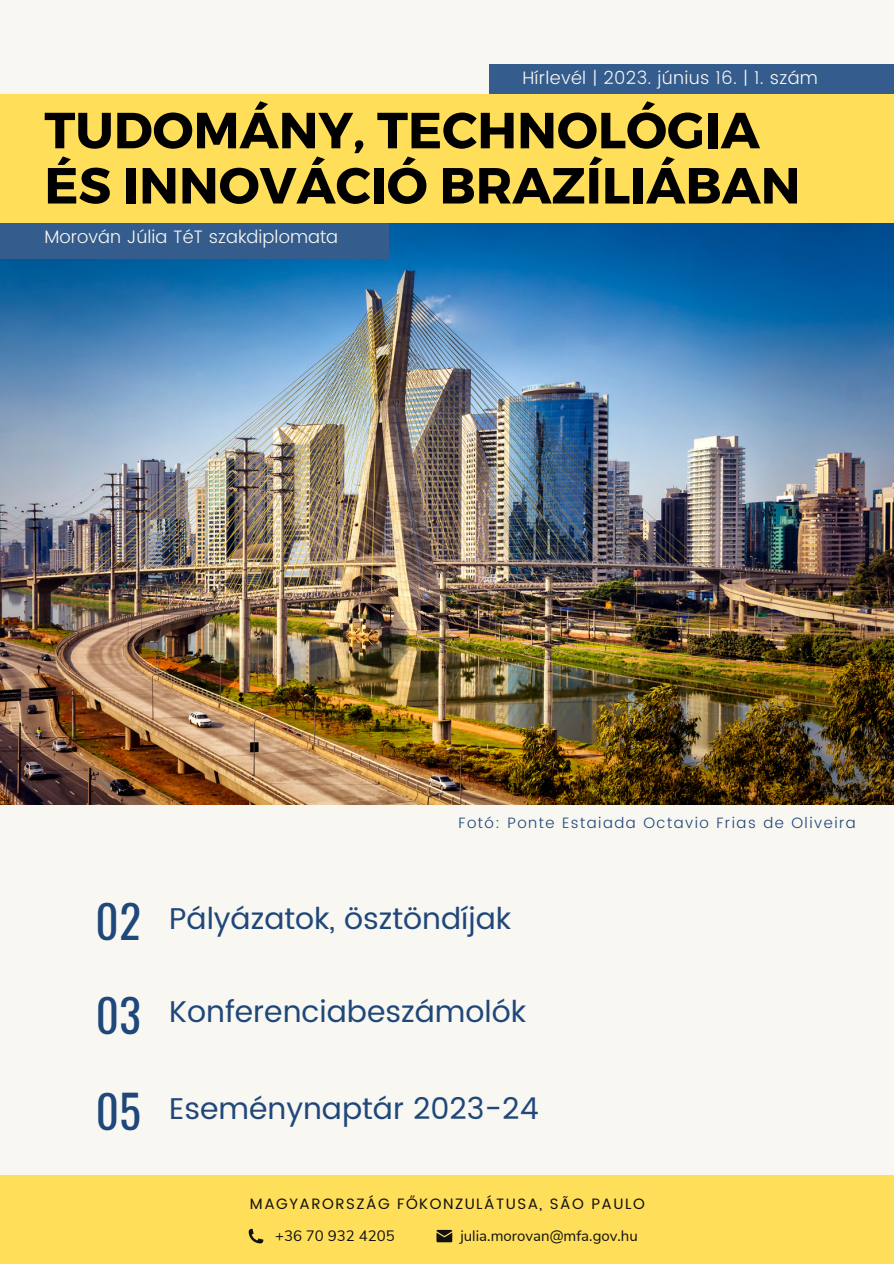
<style>
.page{position:relative;width:894px;height:1264px;background:#fff}
.page>*{position:absolute;margin:0;border:0;box-sizing:border-box;transform-origin:0 0}
.t1{font:700 50.7px/55.2px "Montserrat";color:#000}
.t2{font:45px "Oswald";color:#1f4779}
.t3{font:30px "Poppins";color:#1f4779}
.t4{font:300 18px "Poppins";letter-spacing:.005em;color:#f8f7f2}
.t5{font:300 15px "Poppins";letter-spacing:.1em;color:#1f4779}
.t6{font:15px "Nunito Sans";color:#111}
.t7{font:15px "Poppins";letter-spacing:.1em;color:#111}
</style>
<div class="page">
<div style="left:0;top:0;width:893px;height:1263px;background:#f8f7f2"></div>
<div style="left:0;top:1175px;width:893px;height:88px;background:#ffde59"></div>
<img style="left:0;top:223px;width:893px;height:581px">
<svg style="left:248px;top:1228px;width:15px;height:15px"></svg>
<svg style="left:436px;top:1229px;width:16px;height:13px"></svg>
<div style="left:0;top:113px;width:388px;height:146px;background:#345c8c"></div>
<div style="left:489px;top:64px;width:404px;height:154px;background:#345c8c"></div>
<div style="left:0;top:95px;width:893px;height:128px;background:#ffde59"></div>
<p class="t4" style="left:522px;top:67px;width:297px">Hírlevél | 2023. június 16. | 1. szám</p>
<p class="t1" style="left:44px;top:100px;width:757px">TUDOMÁNY, TECHNOLÓGIA<br>ÉS INNOVÁCIÓ BRAZÍLIÁBAN</p>
<p class="t4" style="left:44px;top:226px;width:295px">Morován Júlia TéT szakdiplomata</p>
<p class="t5" style="left:458px;top:814px;width:399px">Fotó: Ponte Estaiada Octavio Frias de Oliveira</p>
<p class="t2" style="left:96px;top:885px;width:47px">02</p>
<p class="t3" style="left:169px;top:900px;width:343px">Pályázatok, ösztöndíjak</p>
<p class="t2" style="left:96px;top:979px;width:47px">03</p>
<p class="t3" style="left:169px;top:994px;width:358px">Konferenciabeszámolók</p>
<p class="t2" style="left:96px;top:1076px;width:47px">05</p>
<p class="t3" style="left:169px;top:1091px;width:371px">Eseménynaptár 2023-24</p>
<p class="t7" style="left:250px;top:1194px;width:396px">MAGYARORSZÁG FŐKONZULÁTUSA, SÃO PAULO</p>
<p class="t6" style="left:275px;top:1225px;width:121px">+36 70 932 4205</p>
<p class="t6" style="left:460px;top:1225px;width:179px">julia.morovan@mfa.gov.hu</p>
</div>
